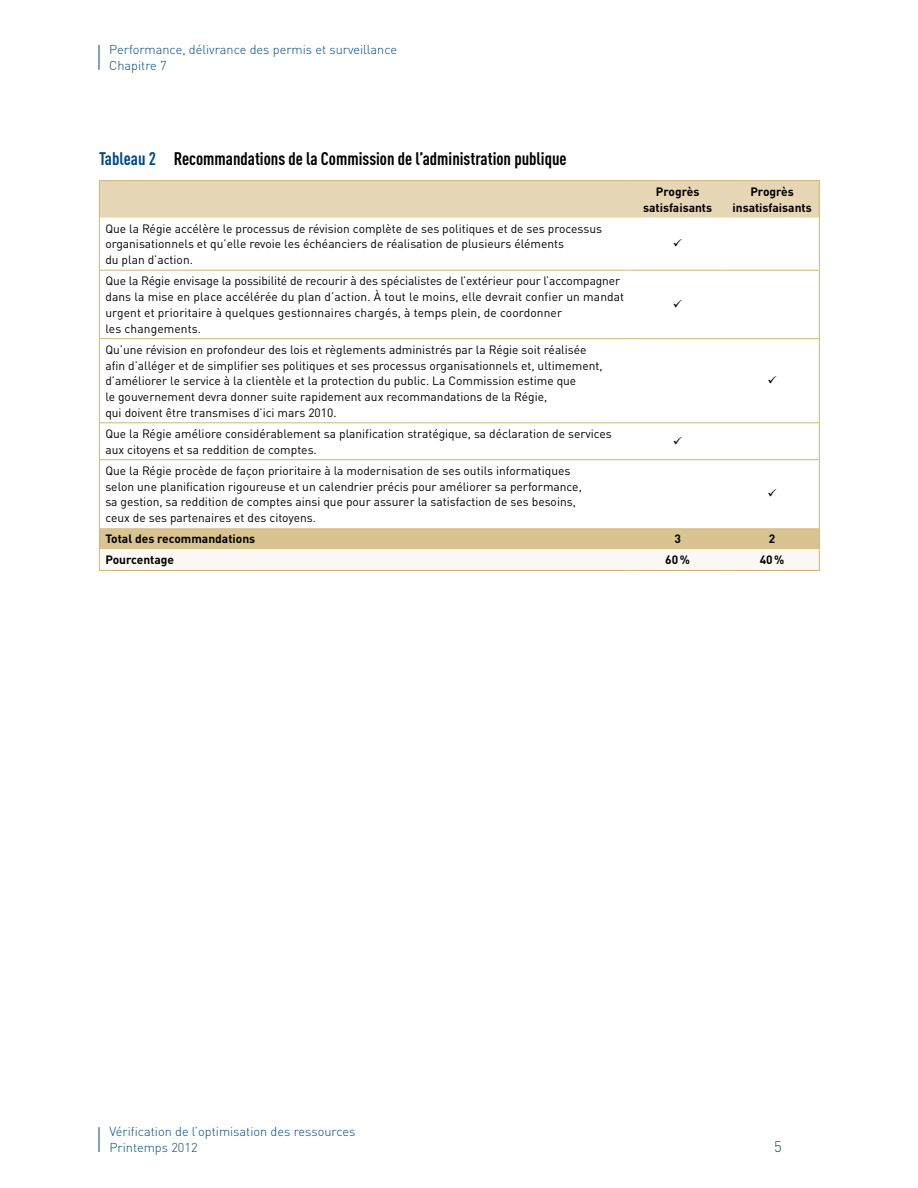
<style>
.page{position:relative;width:918px;height:1188px;background:#fff}
.page>*{position:absolute;margin:0;border:0;box-sizing:border-box;transform-origin:0 0}
.t1{font:700 condensed 18px "DIN Offc";color:#000}
.t2{font:300 15px "DIN Offc";color:#004983}
.t3{font:300 12.75px/15.8px "DIN Offc";color:#004983}
.t4{font:12px/15.8px "DIN Offc";color:#000}
.t5{font:700 12px/15.8px "DIN Offc";color:#000;text-align:center}
.s1{color:#004983}
</style>
<div class="page">
<svg style="left:99px;top:1127px;width:1px;height:25px"></svg>
<svg style="left:99px;top:45px;width:1px;height:25px"></svg>
<div style="left:100px;top:181px;width:719px;height:37px;background:#e5d6b6"></div>
<hr style="left:99px;top:180px;width:531px;height:1px;background:#cfb67b">
<hr style="left:99px;top:181px;width:1px;height:37px;background:#cfb67b">
<hr style="left:630px;top:180px;width:95px;height:1px;background:#cfb67b">
<hr style="left:725px;top:180px;width:95px;height:1px;background:#cfb67b">
<hr style="left:819px;top:181px;width:1px;height:37px;background:#cfb67b">
<hr style="left:99px;top:218px;width:1px;height:52px;background:#cfb67b">
<hr style="left:819px;top:218px;width:1px;height:52px;background:#cfb67b">
<hr style="left:99px;top:271px;width:1px;height:67px;background:#cfb67b">
<hr style="left:819px;top:271px;width:1px;height:67px;background:#cfb67b">
<hr style="left:99px;top:339px;width:1px;height:83px;background:#cfb67b">
<hr style="left:819px;top:339px;width:1px;height:83px;background:#cfb67b">
<hr style="left:99px;top:423px;width:1px;height:36px;background:#cfb67b">
<hr style="left:819px;top:423px;width:1px;height:36px;background:#cfb67b">
<hr style="left:99px;top:460px;width:1px;height:68px;background:#cfb67b">
<hr style="left:819px;top:460px;width:1px;height:68px;background:#cfb67b">
<svg style="left:99px;top:528px;width:721px;height:42px"></svg>
<hr style="left:99px;top:570px;width:531px;height:1px;background:#cfb67b">
<hr style="left:630px;top:570px;width:95px;height:1px;background:#cfb67b">
<hr style="left:725px;top:570px;width:95px;height:1px;background:#cfb67b">
<hr style="left:99px;top:270px;width:531px;height:1px;background:#cfb67b">
<hr style="left:630px;top:270px;width:95px;height:1px;background:#cfb67b">
<hr style="left:725px;top:270px;width:95px;height:1px;background:#cfb67b">
<hr style="left:99px;top:338px;width:531px;height:1px;background:#cfb67b">
<hr style="left:630px;top:338px;width:95px;height:1px;background:#cfb67b">
<hr style="left:725px;top:338px;width:95px;height:1px;background:#cfb67b">
<hr style="left:99px;top:422px;width:531px;height:1px;background:#cfb67b">
<hr style="left:630px;top:422px;width:95px;height:1px;background:#cfb67b">
<hr style="left:725px;top:422px;width:95px;height:1px;background:#cfb67b">
<hr style="left:99px;top:459px;width:531px;height:1px;background:#cfb67b">
<hr style="left:630px;top:459px;width:95px;height:1px;background:#cfb67b">
<hr style="left:725px;top:459px;width:95px;height:1px;background:#cfb67b">
<p class="t3" style="left:109px;top:41px;width:289px">Performance, délivrance des permis et surveillance<br>Chapitre 7</p>
<h1 class="t1" style="left:99px;top:148px;width:469px"><span class="s1">Tableau 2</span> Recommandations de la Commission de l’administration publique</h1>
<p class="t5" style="left:643px;top:183px;width:71px">Progrès satisfaisants</p>
<p class="t5" style="left:733px;top:183px;width:81px">Progrès insatisfaisants</p>
<p class="t4" style="left:105px;top:220px;width:498px">Que la Régie accélère le processus de révision complète de ses politiques et de ses processus organisationnels et qu’elle revoie les échéanciers de réalisation de plusieurs éléments<br>du plan d’action.</p>
<p class="t4" style="left:105px;top:273px;width:520px">Que la Régie envisage la possibilité de recourir à des spécialistes de l’extérieur pour l’accompagner dans la mise en place accélérée du plan d’action. À tout le moins, elle devrait confier un mandat urgent et prioritaire à quelques gestionnaires chargés, à temps plein, de coordonner<br>les changements.</p>
<p class="t4" style="left:105px;top:341px;width:499px">Qu’une révision en profondeur des lois et règlements administrés par la Régie soit réalisée afin d’alléger et de simplifier ses politiques et ses processus organisationnels et, ultimement, d’améliorer le service à la clientèle et la protection du public. La Commission estime que<br>le gouvernement devra donner suite rapidement aux recommandations de la Régie,<br>qui doivent être transmises d’ici mars 2010.</p>
<p class="t4" style="left:105px;top:425px;width:508px">Que la Régie améliore considérablement sa planification stratégique, sa déclaration de services aux citoyens et sa reddition de comptes.</p>
<p class="t4" style="left:105px;top:462px;width:478px">Que la Régie procède de façon prioritaire à la modernisation de ses outils informatiques selon une planification rigoureuse et un calendrier précis pour améliorer sa performance, sa gestion, sa reddition de comptes ainsi que pour assurer la satisfaction de ses besoins, ceux de ses partenaires et des citoyens.</p>
<p class="t5" style="left:105px;top:530px;width:151px">Total des recommandations</p>
<p class="t5" style="left:674px;top:530px;width:8px">3</p>
<p class="t5" style="left:769px;top:530px;width:8px">2</p>
<p class="t5" style="left:105px;top:552px;width:70px">Pourcentage</p>
<p class="t5" style="left:665px;top:552px;width:26px">60%</p>
<p class="t5" style="left:760px;top:552px;width:26px">40%</p>
<p class="t3" style="left:110px;top:1124px;width:248px">Vérification de l’optimisation des ressources<br>Printemps 2012</p>
<p class="t2" style="left:774px;top:1137px;width:9px">5</p>
</div>
